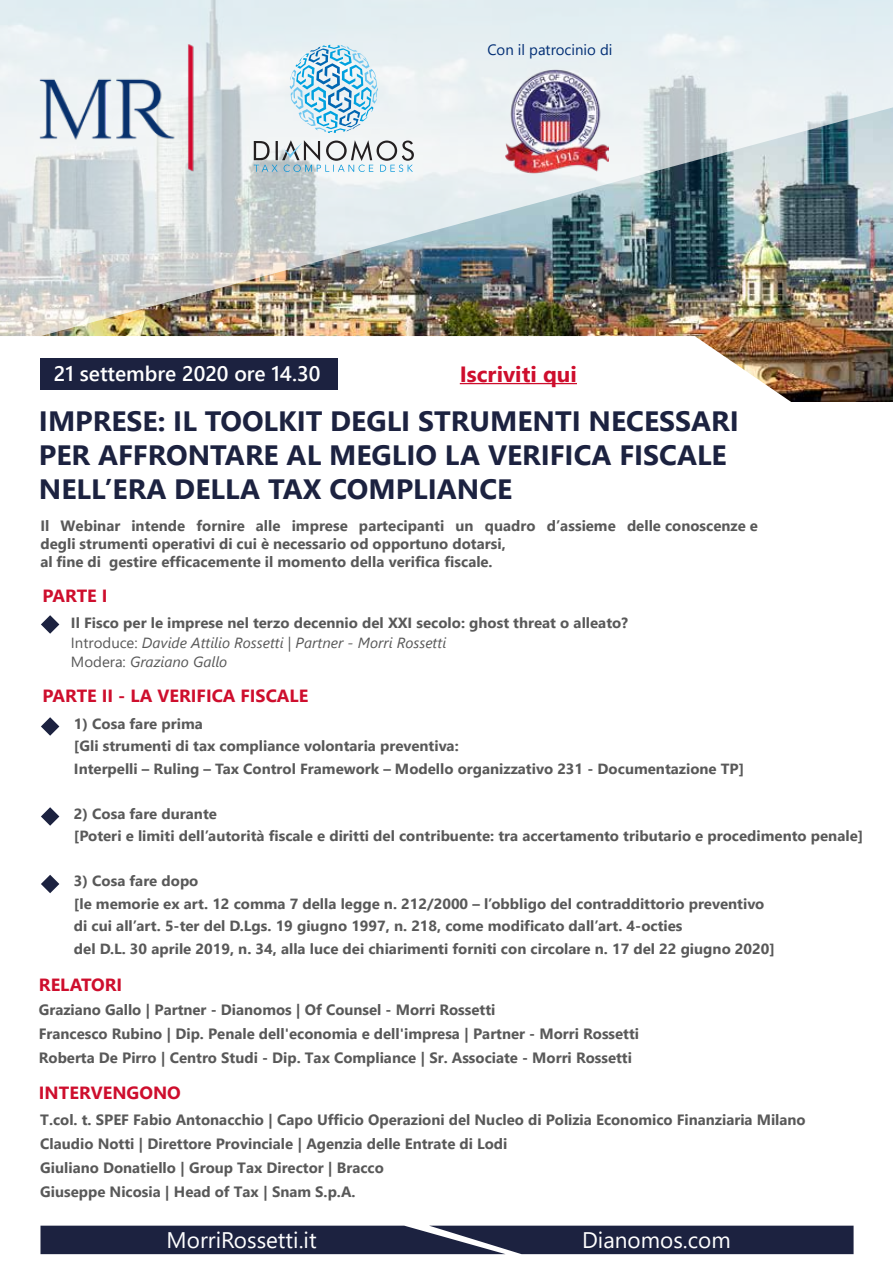
<style>
.page{position:relative;width:893px;height:1263px;background:#fff}
.page>*{position:absolute;margin:0;border:0;box-sizing:border-box;transform-origin:0 0}
.t1{font:700 27.9px/34.2px "Segoe UI";color:#1c2240}
.t2{font:22.5px "Segoe UI";color:#fff}
.t3{font:700 22.05px "Segoe UI";color:#ce0e2d}
.t4{font:600 21px "Segoe UI";color:#fff}
.t5{font:700 17.7px "Segoe UI";color:#ce0e2d}
.t6{font:700 15px/24px "Segoe UI";color:#595959}
.t7{font:15px "Segoe UI";color:#002d74}
.t8{font:700 14.7px/22.5px "Segoe UI";color:#595959}
.s1{font-weight:400}
.s2{font-weight:400;font-style:italic}
</style>
<div class="page">
<svg style="left:59px;top:384px;width:834px;height:343px"></svg>
<div style="left:40px;top:1226px;width:814px;height:28px;background:#1c2240"></div>
<img style="left:0;top:0;width:893px;height:384px">
<svg style="left:41px;top:615px;width:18px;height:19px"></svg>
<svg style="left:41px;top:717px;width:18px;height:19px"></svg>
<svg style="left:41px;top:807px;width:18px;height:19px"></svg>
<svg style="left:41px;top:875px;width:18px;height:18px"></svg>
<svg style="left:254px;top:140px;width:160px;height:32px"></svg>
<svg style="left:290px;top:45px;width:88px;height:88px"></svg>
<img style="left:27px;top:15px;width:186px;height:183px">
<div style="left:40px;top:358px;width:298px;height:32px;background:#1c2240"></div>
<hr style="left:460px;top:383px;width:117px;height:1px;background:#ce0e2d">
<img style="left:506px;top:68px;width:102px;height:106px">
<p class="t7" style="left:487px;top:36px;width:127px">Con il patrocinio di</p>
<h3 class="t4" style="left:54px;top:354px;width:268px">21 settembre 2020 ore 14.30</h3>
<h3 class="t3" style="left:460px;top:353px;width:119px">Iscriviti qui</h3>
<h1 class="t1" style="left:39px;top:402px;width:701px">IMPRESE: IL TOOLKIT DEGLI STRUMENTI NECESSARI<br>PER AFFRONTARE AL MEGLIO LA VERIFICA FISCALE<br>NELL’ERA DELLA TAX COMPLIANCE</h1>
<p class="t6" style="left:40px;top:515px;width:719px;line-height:18px">Il Webinar intende fornire alle imprese partecipanti un quadro d’assieme delle conoscenze e degli strumenti operativi di cui è necessario od opportuno dotarsi,<br>al fine di gestire efficacemente il momento della verifica fiscale.</p>
<p class="t5" style="left:43px;top:579px;width:66px">PARTE I</p>
<p class="t8" style="left:71px;top:612px;width:558px;line-height:19.5px">Il Fisco per le imprese nel terzo decennio del XXI secolo: ghost threat o alleato?<br><span class="s1">Introduce:</span> <span class="s2">Davide Attilio Rossetti | Partner - Morri Rossetti<br></span><span class="s1">Modera:</span> <span class="s2">Graziano Gallo</span></p>
<p class="t5" style="left:43px;top:679px;width:267px">PARTE II - LA VERIFICA FISCALE</p>
<p class="t8" style="left:74px;top:711px;width:672px">1) Cosa fare prima<br>[Gli strumenti di tax compliance volontaria preventiva:<br>Interpelli – Ruling – Tax Control Framework – Modello organizzativo 231 - Documentazione TP]</p>
<p class="t8" style="left:74px;top:801px;width:791px">2) Cosa fare durante<br>[Poteri e limiti dell’autorità fiscale e diritti del contribuente: tra accertamento tributario e procedimento penale]</p>
<p class="t8" style="left:74px;top:868px;width:703px">3) Cosa fare dopo<br>[le memorie ex art. 12 comma 7 della legge n. 212/2000 – l’obbligo del contraddittorio preventivo di cui all’art. 5-ter del D.Lgs. 19 giugno 1997, n. 218, come modificato dall’art. 4-octies<br>del D.L. 30 aprile 2019, n. 34, alla luce dei chiarimenti forniti con circolare n. 17 del 22 giugno 2020]</p>
<p class="t5" style="left:39px;top:968px;width:85px">RELATORI</p>
<p class="t6" style="left:39px;top:997px;width:602px">Graziano Gallo | Partner - Dianomos | Of Counsel - Morri Rossetti<br>Francesco Rubino | Dip. Penale dell'economia e dell'impresa | Partner - Morri Rossetti<br>Roberta De Pirro | Centro Studi - Dip. Tax Compliance | Sr. Associate - Morri Rossetti</p>
<p class="t5" style="left:39px;top:1076px;width:143px">INTERVENGONO</p>
<p class="t6" style="left:40px;top:1106px;width:767px">T.col. t. SPEF Fabio Antonacchio | Capo Ufficio Operazioni del Nucleo di Polizia Economico Finanziaria Milano Claudio Notti | Direttore Provinciale | Agenzia delle Entrate di Lodi<br>Giuliano Donatiello | Group Tax Director | Bracco<br>Giuseppe Nicosia | Head of Tax | Snam S.p.A.</p>
<h2 class="t2" style="left:167px;top:1219px;width:151px">MorriRossetti.it</h2>
<h2 class="t2" style="left:582px;top:1219px;width:150px">Dianomos.com</h2>
</div>
